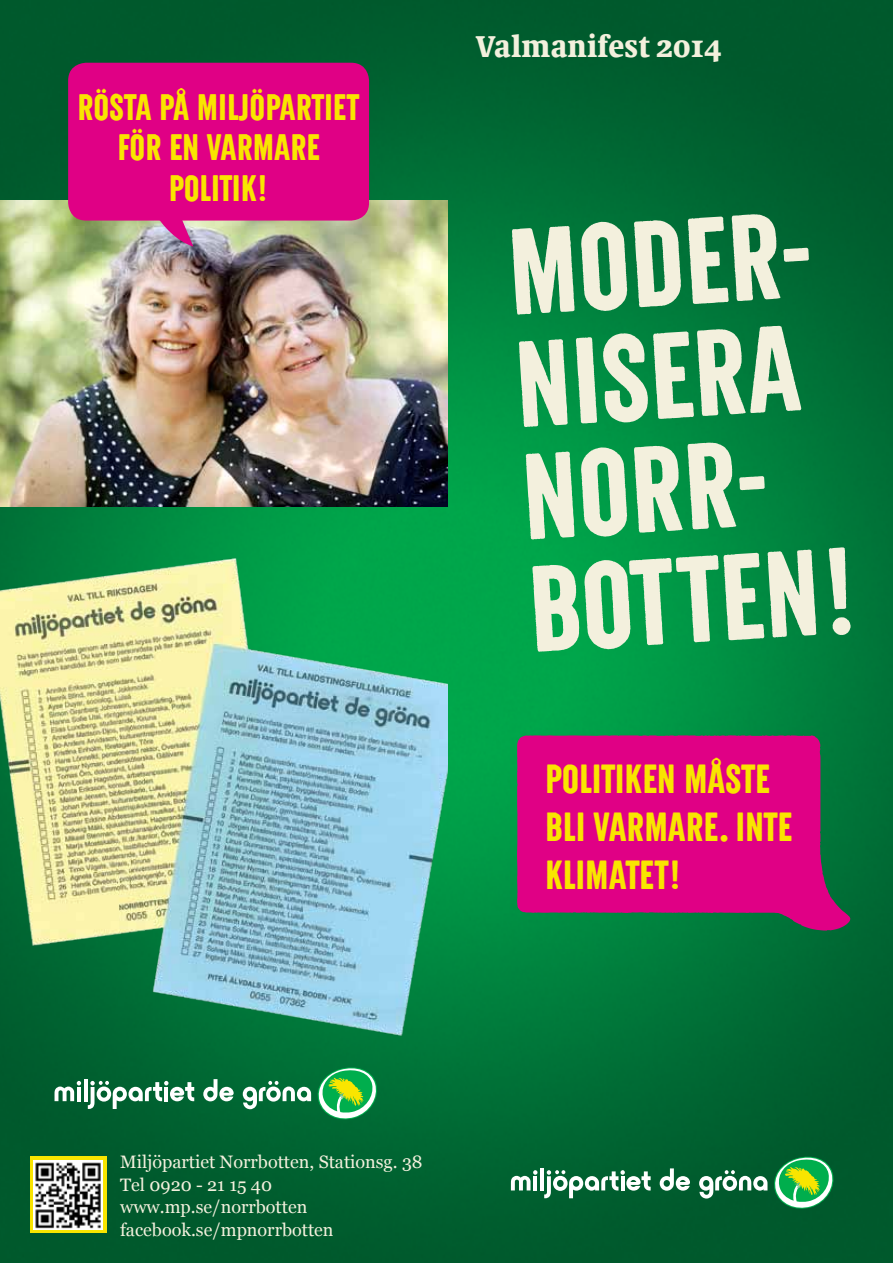
<style>
.page{position:relative;width:893px;height:1263px;background:#fff}
.page>*{position:absolute;margin:0;border:0;box-sizing:border-box;transform-origin:0 0}
.t1{font:144.75px/112.6px "MP Sans";color:#f3f0dd}
.t2{font:48px/48px "MP Sans";color:#f9e500}
.t3{font:43.5px/40.5px "MP Sans";color:#f9e500;text-align:center}
.t4{font:36px "MP Serif";color:#f3f0dd}
.t5{font:18px/22.5px "Georgia";color:#f3f0dd}
</style>
<div class="page">
<img style="left:0;top:0;width:893px;height:1263px">
<img style="left:0;top:201px;width:448px;height:305px">
<svg style="left:30px;top:1157px;width:76px;height:76px"></svg>
<img style="left:34px;top:1160px;width:68px;height:69px">
<hr style="left:540px;top:1168px;width:4px;height:22px;background:#fff">
<svg style="left:511px;top:1170px;width:26px;height:20px"></svg>
<svg style="left:544px;top:1170px;width:107px;height:28px"></svg>
<svg style="left:660px;top:1168px;width:30px;height:23px"></svg>
<svg style="left:699px;top:1157px;width:134px;height:52px"></svg>
<hr style="left:84px;top:1079px;width:4px;height:22px;background:#fff">
<svg style="left:55px;top:1081px;width:26px;height:20px"></svg>
<svg style="left:88px;top:1081px;width:106px;height:28px"></svg>
<svg style="left:203px;top:1079px;width:31px;height:22px"></svg>
<svg style="left:243px;top:1067px;width:134px;height:52px"></svg>
<div style="left:68px;top:63px;width:301px;height:158px;background:#e00085;border-radius:18px"></div>
<svg style="left:140px;top:220px;width:53px;height:27px"></svg>
<img style="left:0;top:550px;width:448px;height:495px">
<svg style="left:517px;top:735px;width:333px;height:195px"></svg>
<h3 class="t3" style="left:77px;top:86px;width:284px">RÖSTA PÅ MILJÖPARTIET<br>FÖR EN VARMARE<br>POLITIK!</h3>
<h3 class="t4" style="left:476px;top:27px;width:247px">Valmanifest 2014</h3>
<h1 class="t1" style="left:500px;top:215px;width:351px;rotate:-4deg">MODER-<br>NISERA<br>NORR-<br>BOTTEN!</h1>
<h2 class="t2" style="left:545px;top:754px;width:248px">POLITIKEN MÅSTE<br>BLI VARMARE. INTE<br>KLIMATET!</h2>
<p class="t5" style="left:120px;top:1151px;width:304px">Miljöpartiet Norrbotten, Stationsg. 38<br>Tel 0920 - 21 15 40 www.mp.se/norrbotten facebook.se/mpnorrbotten</p>
</div>
